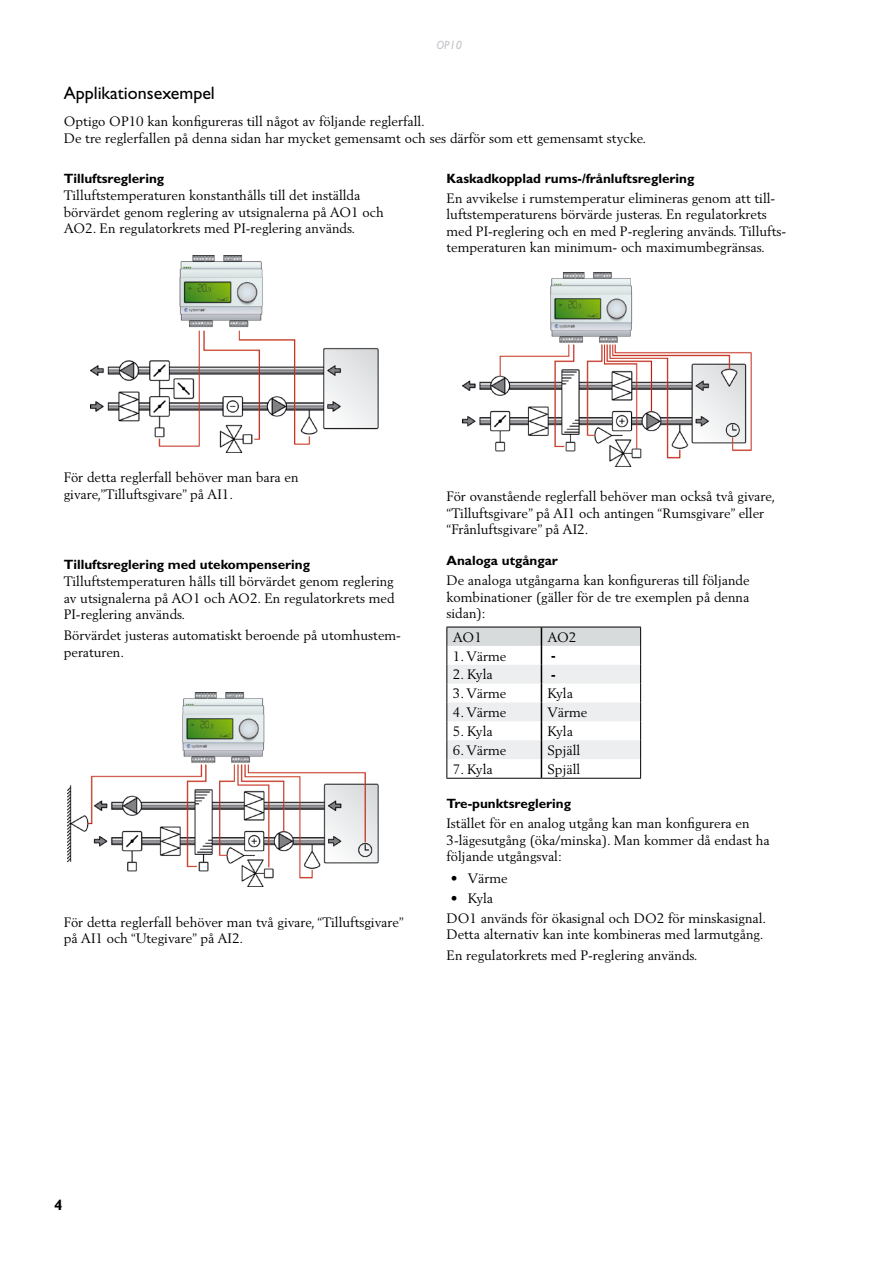
<style>
.page{position:relative;width:893px;height:1263px;background:#fff}
.page>*{position:absolute;margin:0;border:0;box-sizing:border-box;transform-origin:0 0}
.H_gill_mid{font:18px "Gill Sans";color:#000}
.t1{font:700 15px "Gill Sans";color:#000}
.body{font:13.5px/16.5px "Berling";color:#000}
.H_berling_small_bold{font:13.5px/16.5px "Berling";color:#000}
.H_gill_bold_small{font:700 13.5px "Gill Sans";color:#000}
.H_berling_small_bold-2{font:700 13.5px "Gill Sans";color:#000}
.H_gill_bold_small-2{font:13.5px "Berling";color:#000}
.body-2{font:700 13.5px "Gill Sans";color:#000}
.punktlista_berling_9{font:13.5px "Berling";color:#000}
.t2{font:italic 12px "Gill Sans";color:#c3c5c8}
</style>
<div class="page">
<img style="left:462px;top:272px;width:290px;height:194px">
<svg style="left:446px;top:627px;width:195px;height:151px"></svg>
<hr style="left:446px;top:778px;width:95px;height:1px;background:#000">
<hr style="left:541px;top:778px;width:100px;height:1px;background:#000">
<img style="left:90px;top:256px;width:289px;height:196px">
<img style="left:67px;top:692px;width:312px;height:194px">
<p class="t2" style="left:436px;top:38px;width:27px">OP10</p>
<p class="H_gill_mid" style="left:64px;top:82px;width:153px">Applikationsexempel</p>
<p class="H_berling_small_bold" style="left:64px;top:113px;width:584px">Optigo OP10 kan konfigureras till något av följande reglerfall.<br>De tre reglerfallen på denna sidan har mycket gemensamt och ses därför som ett gemensamt stycke.</p>
<p class="H_gill_bold_small" style="left:446px;top:170px;width:249px">Kaskadkopplad rums-/frånluftsreglering</p>
<p class="body" style="left:446px;top:189px;width:341px">En avvikelse i rumstemperatur elimineras genom att til - luftstemperaturens börvärde justeras. En regulatorkrets med PI-reglering och en med P-reglering används. Tillufts&shy;temperaturen kan minimum- och maximumbegränsas.</p>
<p class="H_berling_small_bold-2" style="left:64px;top:170px;width:102px">Tilluftsreglering</p>
<p class="body" style="left:64px;top:187px;width:321px">Tilluftstemperaturen konstanthålls till det inställda börvärdet genom reglering av utsignalerna på AO1 och<br>AO2. En regulatorkrets med PI-reglering används.</p>
<p class="body" style="left:64px;top:469px;width:236px">För detta reglerfall behöver man bara en givare,”Tilluftsgivare” på AI1.</p>
<p class="H_berling_small_bold-2" style="left:64px;top:556px;width:248px">Tilluftsreglering med utekompensering</p>
<p class="body" style="left:64px;top:573px;width:332px;text-align:justify">Tilluftstemperaturen hålls till börvärdet genom reglering av utsignalerna på AO1 och AO2. En regulatorkrets med PI-reglering används.</p>
<p class="body" style="left:64px;top:627px;width:339px">Börvärdet justeras automatiskt beroende på utomhustem&shy;peraturen.</p>
<p class="body" style="left:64px;top:913px;width:342px">För detta reglerfall behöver man två givare, “Tilluftsgivare” på AI1 och “Utegivare” på AI2.</p>
<p class="body" style="left:446px;top:488px;width:330px">För ovanstående reglerfall behöver man också två givare, “Tilluftsgivare” på AI1 och antingen “Rumsgivare” eller “Frånluftsgivare” på AI2.</p>
<p class="H_gill_bold_small" style="left:446px;top:553px;width:113px">Analoga utgångar</p>
<p class="body" style="left:446px;top:572px;width:305px;text-align:justify">De analoga utgångarna kan konfigureras till följande kombinationer (gäller för de tre exemplen på denna sidan):</p>
<p class="body" style="left:453px;top:628px;width:30px">AO1</p>
<p class="body" style="left:547px;top:628px;width:30px">AO2</p>
<p class="body" style="left:453px;top:647px;width:55px">1. Värme</p>
<p class="H_gill_bold_small" style="left:551px;top:648px;width:6px">-</p>
<p class="body" style="left:453px;top:666px;width:41px">2. Kyla</p>
<p class="H_gill_bold_small" style="left:551px;top:667px;width:6px">-</p>
<p class="body" style="left:453px;top:685px;width:55px">3. Värme</p>
<p class="H_gill_bold_small-2" style="left:547px;top:685px;width:27px">Kyla</p>
<p class="body" style="left:453px;top:704px;width:55px">4. Värme</p>
<p class="H_gill_bold_small-2" style="left:547px;top:704px;width:41px">Värme</p>
<p class="body" style="left:453px;top:723px;width:41px">5. Kyla</p>
<p class="H_gill_bold_small-2" style="left:547px;top:723px;width:27px">Kyla</p>
<p class="body" style="left:453px;top:742px;width:55px">6. Värme</p>
<p class="H_gill_bold_small-2" style="left:547px;top:742px;width:34px">Spjäll</p>
<p class="body" style="left:453px;top:760px;width:41px">7. Kyla</p>
<p class="H_gill_bold_small-2" style="left:547px;top:761px;width:34px">Spjäll</p>
<p class="body-2" style="left:446px;top:795px;width:126px">Tre-punktsreglering</p>
<p class="body" style="left:446px;top:815px;width:325px">Istället för en analog utgång kan man konfigurera en<br>3-lägesutgång (öka/minska). Man kommer då endast ha följande utgångsval:</p>
<p class="punktlista_berling_9" style="left:451px;top:870px;width:58px">• Värme</p>
<p class="punktlista_berling_9" style="left:451px;top:890px;width:44px">• Kyla</p>
<p class="body" style="left:446px;top:910px;width:321px">DO1 används för ökasignal och DO2 för minskasignal.<br>Detta alternativ kan inte kombineras med larmutgång.</p>
<p class="body" style="left:446px;top:947px;width:253px">En regulatorkrets med P-reglering används.</p>
<p class="t1" style="left:54px;top:1196px;width:10px">4</p>
</div>
